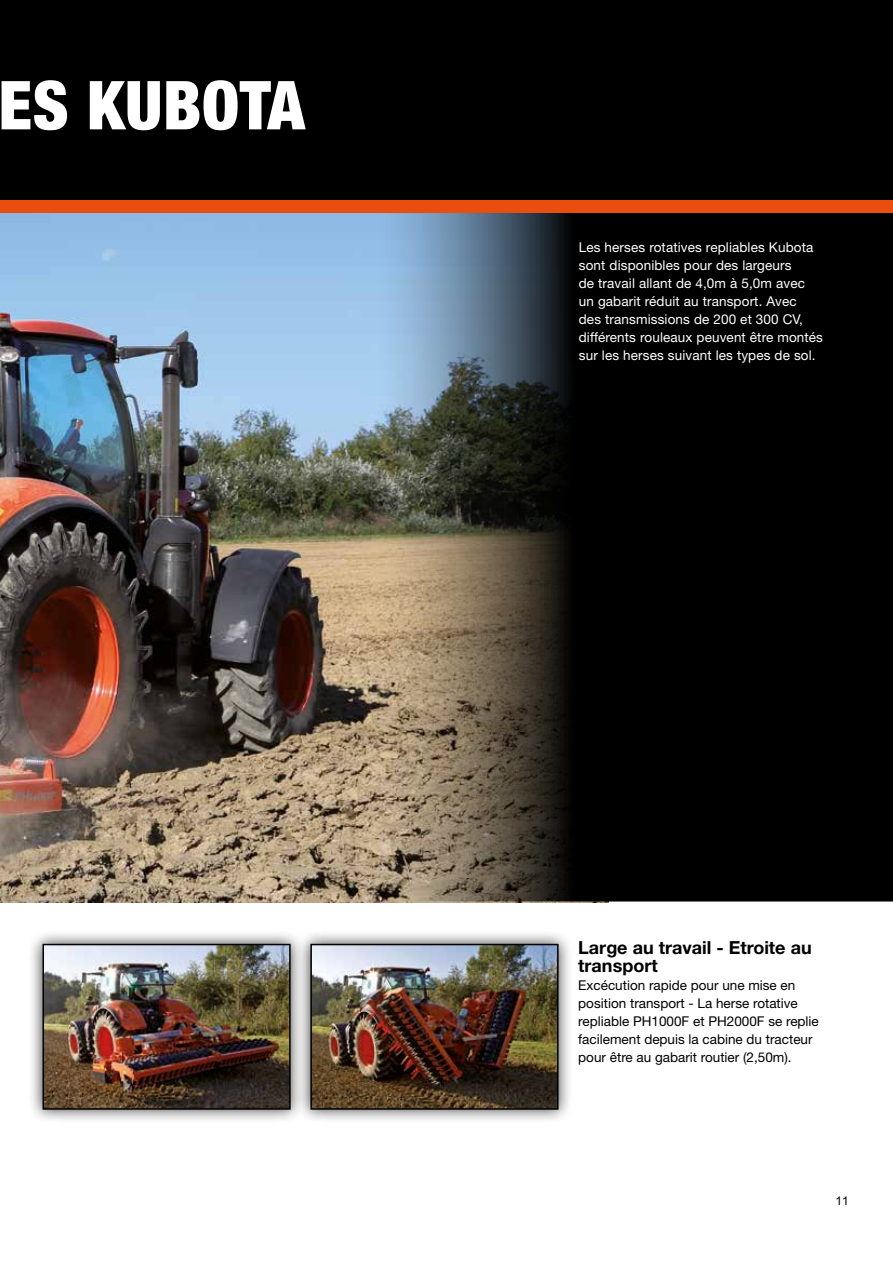
<style>
.page{position:relative;width:893px;height:1263px;background:#fff}
.page>*{position:absolute;margin:0;border:0;box-sizing:border-box;transform-origin:0 0}
.t1{font:900 condensed 67.5px "Helvetica Neue LT Pro";letter-spacing:.01em;color:#fff}
.t2{font:700 18px/18px "Helvetica Neue LT Pro";color:#000}
.t3{font:13.5px/18px "Helvetica Neue LT Pro";letter-spacing:.01em;color:#fff}
.t4{font:13.5px/18px "Helvetica Neue LT Pro";color:#000}
.t5{font:12px "Arial";color:#000}
</style>
<div class="page">
<img style="left:0;top:213px;width:608px;height:689px">
<svg style="left:289px;top:213px;width:604px;height:688px;background:#333331"></svg>
<div style="left:0;top:0;width:893px;height:200px;background:#000"></div>
<div style="left:0;top:200px;width:893px;height:13px;background:#e94e0f"></div>
<div style="left:28px;top:929px;width:277px;height:195px;background:#000;opacity:.75"></div>
<img style="left:46px;top:947px;width:242px;height:160px">
<div style="left:43px;top:944px;width:248px;height:166px;border:2px solid #000"></div>
<div style="left:296px;top:929px;width:277px;height:195px;background:#000;opacity:.75"></div>
<img style="left:313px;top:947px;width:243px;height:160px">
<div style="left:310px;top:944px;width:249px;height:166px;border:2px solid #000"></div>
<h1 class="t1" style="left:-1px;top:65px;width:308px">ES KUBOTA</h1>
<p class="t3" style="left:579px;top:238px;width:246px">Les herses rotatives repliables Kubota sont disponibles pour des largeurs<br>de travail allant de 4,0m à 5,0m avec un gabarit réduit au transport. Avec<br>des transmissions de 200 et 300 CV, différents rouleaux peuvent être montés sur les herses suivant les types de sol.</p>
<h2 class="t2" style="left:578px;top:938px;width:235px">Large au travail - Etroite au transport</h2>
<p class="t4" style="left:578px;top:976px;width:242px">Excécution rapide pour une mise en position transport - La herse rotative repliable PH1000F et PH2000F se replie facilement depuis la cabine du tracteur pour être au gabarit routier (2,50m).</p>
<p class="t5" style="left:836px;top:1193px;width:15px">11</p>
</div>
